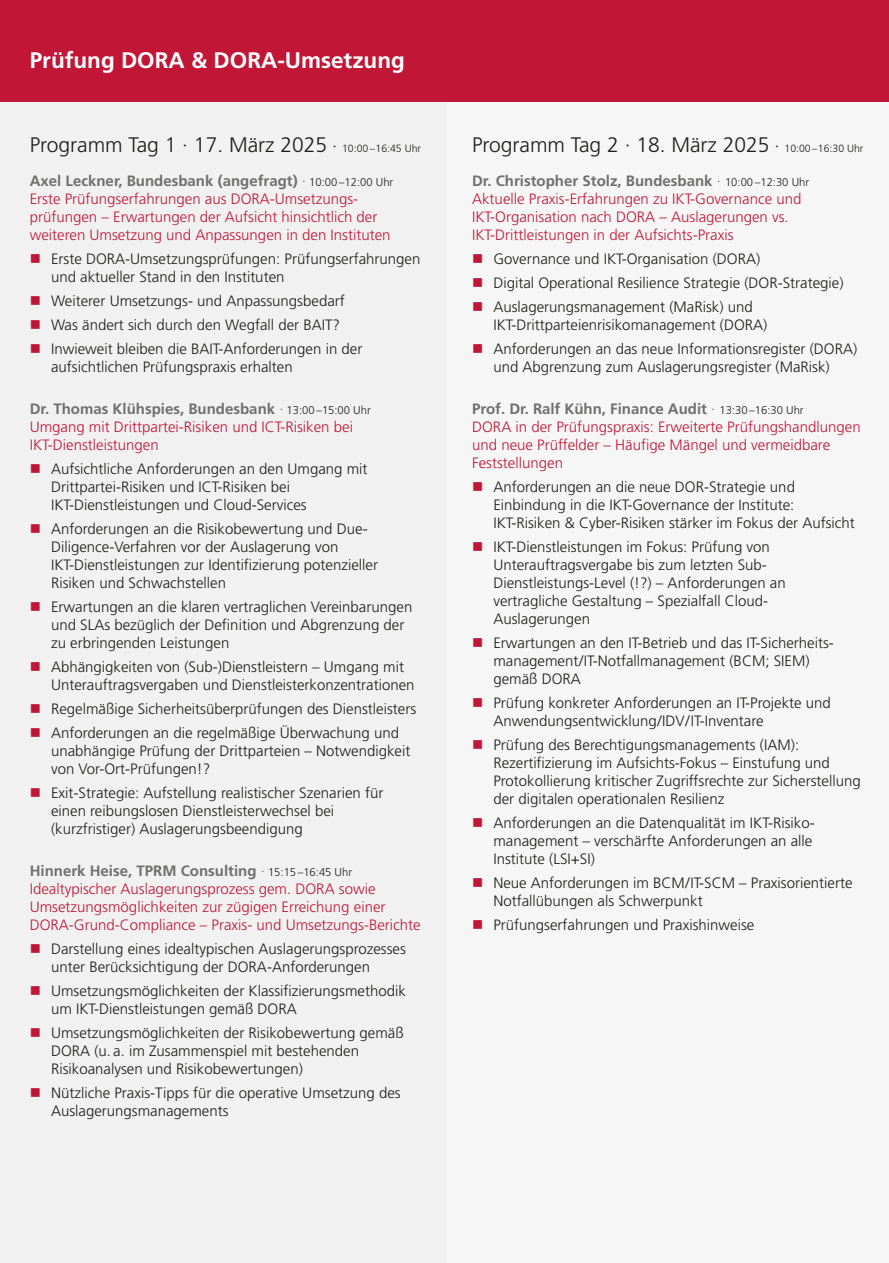
<style>
.page{position:relative;width:889px;height:1263px;background:#fff}
.page>*{position:absolute;margin:0;border:0;box-sizing:border-box;transform-origin:0 0}
.t1{font:700 22.5px "Frutiger LT Pro";color:#fff}
.t2{font:300 21px "Frutiger LT Pro";color:#1d1d1b}
.t3{font:300 15px/18px "Frutiger LT Pro";color:#1d1d1b}
.t4{font:300 15px/18px "Frutiger LT Pro";color:#c21636}
.s1{font-size:18px}
.s2{font-size:10.5px}
.s3{font-weight:700;color:#6f6f6e}
.s4{color:#6f6f6e}
.s5{font-size:11.25px;color:#1d1d1b}
</style>
<div class="page">
<div style="left:446px;top:102px;width:443px;height:1161px;background:#f6f6f6"></div>
<div style="left:0;top:102px;width:446px;height:1161px;background:#f1f1f1"></div>
<div style="left:0;top:0;width:889px;height:102px;background:#c21636"></div>
<h1 class="t1" style="left:30px;top:51px;width:376px">Prüfung DORA &amp; DORA-Umsetzung</h1>
<h2 class="t2" style="left:30px;top:136px;width:393px">Programm Tag 1 · 17. März 2025 <span class="s1">·</span> <span class="s2">10:00 – 16:45 Uhr</span></h2>
<h2 class="t2" style="left:472px;top:136px;width:393px">Programm Tag 2 · 18. März 2025 <span class="s1">·</span> <span class="s2">10:00 – 16:30 Uhr</span></h2>
<p class="t4" style="left:30px;top:173px;width:365px"><span class="s3">Axel Leckner, Bundesbank (angefragt)</span> <span class="s4">·</span> <span class="s5">10:00 –12:00 Uhr </span>Erste Prüfungserfahrungen aus DORA-Umsetzungs&shy;prüfungen – Erwartungen der Aufsicht hinsichtlich der weiteren Umsetzung und Anpassungen in den Instituten</p>
<p class="t3" style="left:51px;top:251px;width:371px">Erste DORA-Umsetzungsprüfungen: Prüfungserfahrungen und aktueller Stand in den Instituten</p>
<p class="t3" style="left:51px;top:290px;width:313px;line-height:24px">Weiterer Umsetzungs- und Anpassungsbedarf<br>Was ändert sich durch den Wegfall der BAIT?<br>Inwieweit bleiben die BAIT-Anforderungen in der</p>
<p class="t3" style="left:51px;top:359px;width:243px">aufsichtlichen Prüfungspraxis erhalten</p>
<p class="t4" style="left:30px;top:401px;width:342px"><span class="s3">Dr. Thomas Klühspies, Bundesbank</span> <span class="s4">·</span> <span class="s5">13:00 –15:00 Uhr<br></span>Umgang mit Drittpartei-Risiken und ICT-Risiken bei<br>IKT-Dienstleistungen</p>
<p class="t3" style="left:51px;top:461px;width:318px">Aufsichtliche Anforderungen an den Umgang mit<br>Drittpartei-Risiken und ICT-Risiken bei<br>IKT-Dienstleistungen und Cloud-Services</p>
<p class="t3" style="left:51px;top:521px;width:328px">Anforderungen an die Risikobewertung und Due-Diligence-Verfahren vor der Auslagerung von IKT-Dienstleistungen zur Identifizierung potenzieller Risiken und Schwachstellen</p>
<p class="t3" style="left:51px;top:599px;width:363px">Erwartungen an die klaren vertraglichen Vereinbarungen und SLAs bezüglich der Definition und Abgrenzung der zu erbringenden Leistungen</p>
<p class="t3" style="left:51px;top:659px;width:365px">Abhängigkeiten von (Sub-)Dienstleistern – Umgang mit<br>Unterauftragsvergaben und Dienstleisterkonzentrationen</p>
<p class="t3" style="left:51px;top:698px;width:367px;line-height:24px">Regelmäßige Sicherheitsüberprüfungen des Dienstleisters<br>Anforderungen an die regelmäßige Überwachung und</p>
<p class="t3" style="left:51px;top:743px;width:361px">unabhängige Prüfung der Drittparteien – Notwendigkeit von Vor-Ort-Prüfungen!?</p>
<p class="t3" style="left:51px;top:785px;width:334px">Exit-Strategie: Aufstellung realistischer Szenarien für einen reibungslosen Dienstleisterwechsel bei (kurzfristiger) Auslagerungsbeendigung</p>
<p class="t4" style="left:30px;top:863px;width:392px"><span class="s3">Hinnerk Heise, TPRM Consulting</span> <span class="s4">·</span> <span class="s5">15:15 –16:45 Uhr </span>Idealtypischer Auslagerungsprozess gem. DORA sowie Umsetzungsmöglichkeiten zur zügigen Erreichung einer DORA-Grund-Compliance – Praxis- und Umsetzungs-Berichte</p>
<p class="t3" style="left:51px;top:941px;width:356px">Darstellung eines idealtypischen Auslagerungsprozesses unter Berücksichtigung der DORA-Anforderungen</p>
<p class="t3" style="left:51px;top:983px;width:356px">Umsetzungsmöglichkeiten der Klassifizierungsmethodik um IKT-Dienstleistungen gemäß DORA</p>
<p class="t3" style="left:51px;top:1025px;width:354px">Umsetzungsmöglichkeiten der Risikobewertung gemäß<br>DORA (u. a. im Zusammenspiel mit bestehenden<br>Risikoanalysen und Risikobewertungen)</p>
<p class="t3" style="left:51px;top:1085px;width:351px">Nützliche Praxis-Tipps für die operative Umsetzung des<br>Auslagerungsmanagements</p>
<p class="t4" style="left:472px;top:173px;width:338px"><span class="s3">Dr. Christopher Stolz, Bundesbank</span> <span class="s4">·</span> <span class="s5">10:00 –12:30 Uhr </span>Aktuelle Praxis-Erfahrungen zu IKT-Governance und IKT-Organisation nach DORA – Auslagerungen vs.<br>IKT-Drittleistungen in der Aufsichts-Praxis</p>
<p class="t3" style="left:493px;top:248px;width:351px;line-height:24px">Governance und IKT-Organisation (DORA)<br>Digital Operational Resilience Strategie (DOR-Strategie)<br>Auslagerungsmanagement (MaRisk) und</p>
<p class="t3" style="left:493px;top:314px;width:365px;line-height:24px">IKT-Drittparteienrisikomanagement (DORA)<br>Anforderungen an das neue Informationsregister (DORA)</p>
<p class="t3" style="left:493px;top:359px;width:338px">und Abgrenzung zum Auslagerungsregister (MaRisk)</p>
<p class="t4" style="left:472px;top:401px;width:390px"><span class="s3">Prof. Dr. Ralf Kühn, Finance Audit</span> <span class="s4">·</span> <span class="s5">13:30 –16:30 Uhr<br></span>DORA in der Prüfungspraxis: Erweiterte Prüfungshandlungen und neue Prüffelder – Häufige Mängel und vermeidbare Feststellungen</p>
<p class="t3" style="left:493px;top:479px;width:363px">Anforderungen an die neue DOR-Strategie und<br>Einbindung in die IKT-Governance der Institute:<br>IKT-Risiken &amp; Cyber-Risiken stärker im Fokus der Aufsicht</p>
<p class="t3" style="left:493px;top:539px;width:294px">IKT-Dienstleistungen im Fokus: Prüfung von Unterauftragsvergabe bis zum letzten Sub-Dienstleistungs-Level (!?) – Anforderungen an vertragliche Gestaltung – Spezialfall Cloud-Auslagerungen</p>
<p class="t3" style="left:493px;top:635px;width:342px">Erwartungen an den IT-Betrieb und das IT-Sicherheits&shy;management / IT-Notfallmanagement (BCM; SIEM) gemäß DORA</p>
<p class="t3" style="left:493px;top:695px;width:339px">Prüfung konkreter Anforderungen an IT-Projekte und<br>Anwendungsentwicklung / IDV / IT-Inventare</p>
<p class="t3" style="left:493px;top:737px;width:369px">Prüfung des Berechtigungsmanagements (IAM):<br>Rezertifizierung im Aufsichts-Fokus – Einstufung und Protokollierung kritischer Zugriffsrechte zur Sicherstellung der digitalen operationalen Resilienz</p>
<p class="t3" style="left:493px;top:815px;width:323px">Anforderungen an die Datenqualität im IKT-Risiko&shy;management – verschärfte Anforderungen an alle<br>Institute (LSI+SI)</p>
<p class="t3" style="left:493px;top:875px;width:361px">Neue Anforderungen im BCM / IT-SCM – Praxisorientierte<br>Notfallübungen als Schwerpunkt</p>
<p class="t3" style="left:493px;top:917px;width:262px">Prüfungserfahrungen und Praxishinweise</p>
</div>
